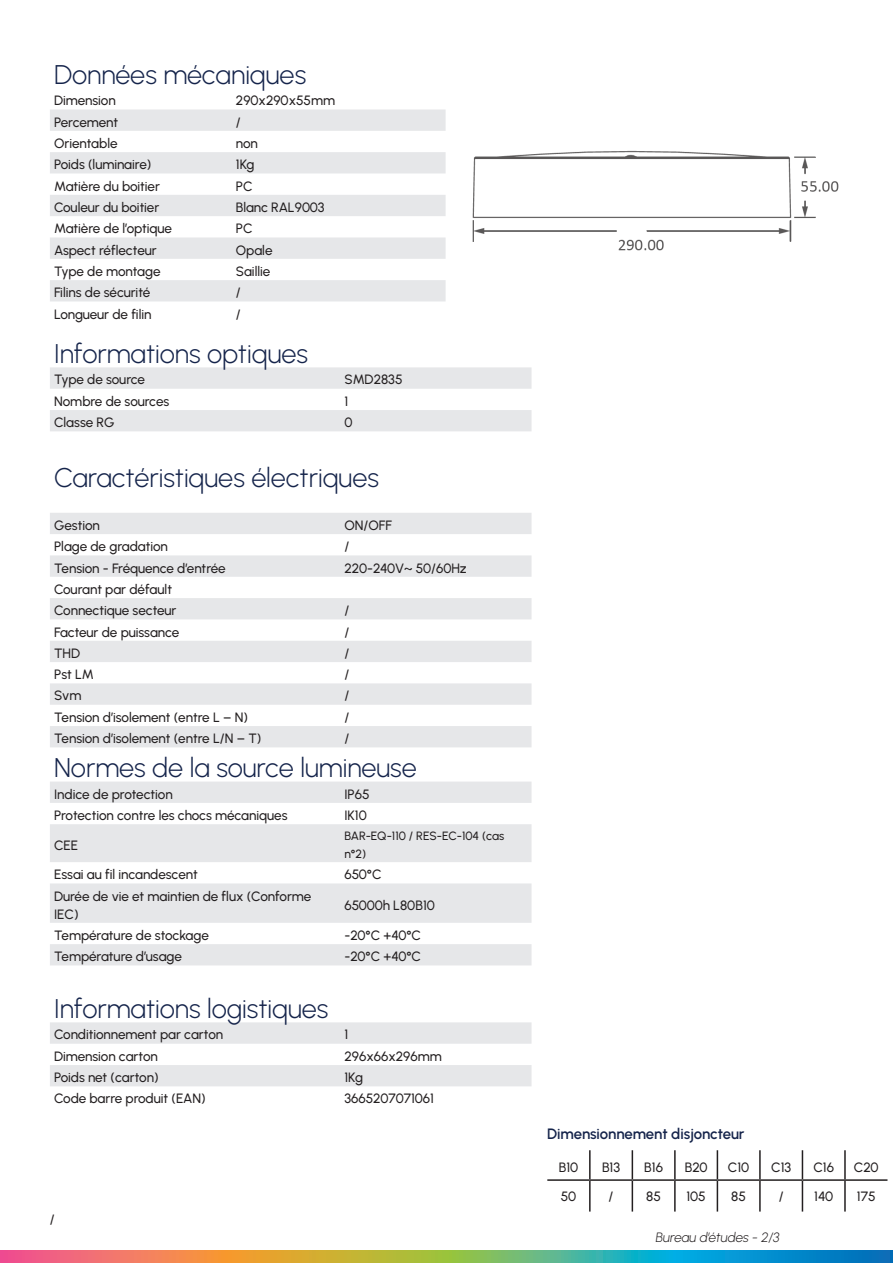
<style>
.page{position:relative;width:893px;height:1263px;background:#fff}
.page>*{position:absolute;margin:0;border:0;box-sizing:border-box;transform-origin:0 0}
.t1{font:300 27px "Urbanist";color:#15244b}
.Texte_courant{font:600 15px "Urbanist";letter-spacing:-.01em;color:#15244b}
.Texte_courant-2{font:500 13.5px/18px "Urbanist";letter-spacing:-.005em;color:#231f20}
.Texte_courant-3{font:italic 300 13.5px "Urbanist";color:#231f20}
.Texte_courant-4{font:500 12px/18px "Urbanist";color:#231f20}
</style>
<div class="page">
<img style="left:472px;top:150px;width:367px;height:101px">
<svg style="left:50px;top:109px;width:396px;height:192px;fill:#e6e7e9"></svg>
<hr style="left:589px;top:1150px;width:2px;height:29px;background:#231f20">
<svg style="left:632px;top:1150px;width:1px;height:29px"></svg>
<hr style="left:674px;top:1150px;width:2px;height:29px;background:#231f20">
<svg style="left:717px;top:1150px;width:1px;height:29px"></svg>
<hr style="left:759px;top:1150px;width:2px;height:29px;background:#231f20">
<svg style="left:802px;top:1150px;width:1px;height:29px"></svg>
<hr style="left:844px;top:1150px;width:2px;height:29px;background:#231f20">
<hr style="left:547px;top:1179px;width:43px;height:2px;background:#231f20">
<hr style="left:590px;top:1179px;width:42px;height:2px;background:#231f20">
<hr style="left:589px;top:1181px;width:2px;height:30px;background:#231f20">
<hr style="left:632px;top:1179px;width:43px;height:2px;background:#231f20">
<hr style="left:632px;top:1181px;width:1px;height:30px;background:#231f20">
<hr style="left:675px;top:1179px;width:42px;height:2px;background:#231f20">
<hr style="left:674px;top:1181px;width:2px;height:30px;background:#231f20">
<hr style="left:717px;top:1179px;width:43px;height:2px;background:#231f20">
<hr style="left:717px;top:1181px;width:1px;height:30px;background:#231f20">
<hr style="left:760px;top:1179px;width:42px;height:2px;background:#231f20">
<hr style="left:759px;top:1181px;width:2px;height:30px;background:#231f20">
<hr style="left:802px;top:1179px;width:43px;height:2px;background:#231f20">
<hr style="left:802px;top:1181px;width:1px;height:30px;background:#231f20">
<hr style="left:845px;top:1179px;width:42px;height:2px;background:#231f20">
<hr style="left:844px;top:1181px;width:2px;height:30px;background:#231f20">
<svg style="left:0;top:1250px;width:893px;height:13px;background:#849a7e"></svg>
<svg style="left:50px;top:367px;width:481px;height:64px"></svg>
<svg style="left:50px;top:513px;width:481px;height:234px;fill:#e6e7e9"></svg>
<svg style="left:50px;top:781px;width:481px;height:305px;fill:#e6e7e9"></svg>
<p class="t1" style="left:54px;top:57px;width:254px">Données mécaniques</p>
<p class="Texte_courant-2" style="left:54px;top:91px;width:63px">Dimension</p>
<p class="Texte_courant-2" style="left:236px;top:91px;width:101px">290x290x55mm</p>
<p class="Texte_courant-2" style="left:54px;top:112px;width:66px">Percement</p>
<p class="Texte_courant-2" style="left:236px;top:112px;width:6px">/</p>
<p class="Texte_courant-2" style="left:54px;top:134px;width:65px">Orientable</p>
<p class="Texte_courant-2" style="left:236px;top:134px;width:23px">non</p>
<p class="Texte_courant-2" style="left:54px;top:155px;width:99px">Poids (luminaire)</p>
<p class="Texte_courant-2" style="left:236px;top:155px;width:20px">1Kg</p>
<p class="Texte_courant-2" style="left:54px;top:176px;width:107px">Matière du boitier</p>
<p class="Texte_courant-2" style="left:236px;top:176px;width:18px">PC</p>
<p class="Texte_courant-2" style="left:54px;top:198px;width:107px">Couleur du boitier</p>
<p class="Texte_courant-2" style="left:236px;top:198px;width:90px">Blanc RAL9003</p>
<p class="Texte_courant-2" style="left:54px;top:219px;width:119px">Matière de l’optique</p>
<p class="Texte_courant-2" style="left:236px;top:219px;width:18px">PC</p>
<p class="Texte_courant-2" style="left:54px;top:240px;width:104px">Aspect réflecteur</p>
<p class="Texte_courant-2" style="left:236px;top:240px;width:38px">Opale</p>
<p class="Texte_courant-2" style="left:54px;top:262px;width:108px">Type de montage</p>
<p class="Texte_courant-2" style="left:236px;top:262px;width:36px">Saillie</p>
<p class="Texte_courant-2" style="left:54px;top:283px;width:98px">Filins de sécurité</p>
<p class="Texte_courant-2" style="left:236px;top:283px;width:6px">/</p>
<p class="Texte_courant-2" style="left:54px;top:304px;width:99px">Longueur de filin</p>
<p class="Texte_courant-2" style="left:236px;top:304px;width:6px">/</p>
<p class="t1" style="left:54px;top:336px;width:255px">Informations optiques</p>
<p class="Texte_courant-2" style="left:54px;top:370px;width:92px">Type de source</p>
<p class="Texte_courant-2" style="left:344px;top:370px;width:60px">SMD2835</p>
<p class="Texte_courant-2" style="left:54px;top:392px;width:117px">Nombre de sources</p>
<p class="Texte_courant-2" style="left:344px;top:392px;width:5px">1</p>
<p class="Texte_courant-2" style="left:54px;top:413px;width:62px">Classe RG</p>
<p class="Texte_courant-2" style="left:344px;top:413px;width:10px">0</p>
<p class="t1" style="left:54px;top:460px;width:326px">Caractéristiques électriques</p>
<p class="Texte_courant-2" style="left:54px;top:516px;width:47px">Gestion</p>
<p class="Texte_courant-2" style="left:344px;top:516px;width:49px">ON/OFF</p>
<p class="Texte_courant-2" style="left:54px;top:537px;width:115px">Plage de gradation</p>
<p class="Texte_courant-2" style="left:344px;top:537px;width:6px">/</p>
<p class="Texte_courant-2" style="left:54px;top:558px;width:173px">Tension - Fréquence d’entrée</p>
<p class="Texte_courant-2" style="left:344px;top:558px;width:124px">220-240V~ 50/60Hz</p>
<p class="Texte_courant-2" style="left:54px;top:580px;width:119px">Courant par défault</p>
<p class="Texte_courant-2" style="left:54px;top:601px;width:124px">Connectique secteur</p>
<p class="Texte_courant-2" style="left:344px;top:601px;width:6px">/</p>
<p class="Texte_courant-2" style="left:54px;top:622px;width:127px">Facteur de puissance</p>
<p class="Texte_courant-2" style="left:344px;top:622px;width:6px">/</p>
<p class="Texte_courant-2" style="left:54px;top:644px;width:28px">THD</p>
<p class="Texte_courant-2" style="left:344px;top:644px;width:6px">/</p>
<p class="Texte_courant-2" style="left:54px;top:665px;width:41px">Pst LM</p>
<p class="Texte_courant-2" style="left:344px;top:665px;width:6px">/</p>
<p class="Texte_courant-2" style="left:54px;top:686px;width:29px">Svm</p>
<p class="Texte_courant-2" style="left:344px;top:686px;width:6px">/</p>
<p class="Texte_courant-2" style="left:54px;top:708px;width:195px">Tension d’isolement (entre L – N)</p>
<p class="Texte_courant-2" style="left:344px;top:708px;width:6px">/</p>
<p class="Texte_courant-2" style="left:54px;top:729px;width:209px">Tension d’isolement (entre L/N – T)</p>
<p class="Texte_courant-2" style="left:344px;top:729px;width:6px">/</p>
<p class="t1" style="left:54px;top:750px;width:364px">Normes de la source lumineuse</p>
<p class="Texte_courant-2" style="left:54px;top:784px;width:120px">Indice de protection</p>
<p class="Texte_courant-2" style="left:344px;top:784px;width:27px">IP65</p>
<p class="Texte_courant-2" style="left:54px;top:806px;width:235px">Protection contre les chocs mécaniques</p>
<p class="Texte_courant-2" style="left:344px;top:806px;width:24px">IK10</p>
<p class="Texte_courant-2" style="left:54px;top:835px;width:26px">CEE</p>
<p class="Texte_courant-4" style="left:344px;top:826px;width:161px">BAR-EQ-110 / RES-EC-104 (cas n°2)</p>
<p class="Texte_courant-2" style="left:54px;top:865px;width:145px">Essai au fil incandescent</p>
<p class="Texte_courant-2" style="left:344px;top:865px;width:39px">650°C</p>
<p class="Texte_courant-2" style="left:54px;top:886px;width:259px">Durée de vie et maintien de flux (Conforme<br>IEC)</p>
<p class="Texte_courant-2" style="left:344px;top:895px;width:92px">65000h L80B10</p>
<p class="Texte_courant-2" style="left:54px;top:926px;width:156px">Température de stockage</p>
<p class="Texte_courant-2" style="left:344px;top:926px;width:78px">-20°C +40°C</p>
<p class="Texte_courant-2" style="left:54px;top:947px;width:129px">Température d’usage</p>
<p class="Texte_courant-2" style="left:344px;top:947px;width:78px">-20°C +40°C</p>
<p class="t1" style="left:54px;top:991px;width:276px">Informations logistiques</p>
<p class="Texte_courant-2" style="left:54px;top:1025px;width:171px">Conditionnement par carton</p>
<p class="Texte_courant-2" style="left:344px;top:1025px;width:5px">1</p>
<p class="Texte_courant-2" style="left:54px;top:1046px;width:105px">Dimension carton</p>
<p class="Texte_courant-2" style="left:344px;top:1046px;width:99px">296x66x296mm</p>
<p class="Texte_courant-2" style="left:54px;top:1068px;width:106px">Poids net (carton)</p>
<p class="Texte_courant-2" style="left:344px;top:1068px;width:20px">1Kg</p>
<p class="Texte_courant-2" style="left:54px;top:1089px;width:153px">Code barre produit (EAN)</p>
<p class="Texte_courant-2" style="left:344px;top:1089px;width:91px">3665207071061</p>
<p class="Texte_courant-2" style="left:50px;top:1210px;width:6px">/</p>
<p class="Texte_courant" style="left:547px;top:1123px;width:199px">Dimensionnement disjoncteur</p>
<p class="Texte_courant-2" style="left:559px;top:1157px;width:21px">B10</p>
<p class="Texte_courant-2" style="left:602px;top:1157px;width:20px">B13</p>
<p class="Texte_courant-2" style="left:644px;top:1157px;width:20px">B16</p>
<p class="Texte_courant-2" style="left:685px;top:1157px;width:24px">B20</p>
<p class="Texte_courant-2" style="left:728px;top:1157px;width:23px">C10</p>
<p class="Texte_courant-2" style="left:771px;top:1157px;width:22px">C13</p>
<p class="Texte_courant-2" style="left:813px;top:1157px;width:22px">C16</p>
<p class="Texte_courant-2" style="left:854px;top:1157px;width:26px">C20</p>
<p class="Texte_courant-2" style="left:561px;top:1187px;width:17px">50</p>
<p class="Texte_courant-2" style="left:609px;top:1187px;width:6px">/</p>
<p class="Texte_courant-2" style="left:646px;top:1187px;width:16px">85</p>
<p class="Texte_courant-2" style="left:686px;top:1187px;width:21px">105</p>
<p class="Texte_courant-2" style="left:731px;top:1187px;width:16px">85</p>
<p class="Texte_courant-2" style="left:779px;top:1187px;width:6px">/</p>
<p class="Texte_courant-2" style="left:814px;top:1187px;width:20px">140</p>
<p class="Texte_courant-2" style="left:857px;top:1187px;width:20px">175</p>
<p class="Texte_courant-3" style="left:656px;top:1228px;width:125px">Bureau d’études - 2/3</p>
</div>
